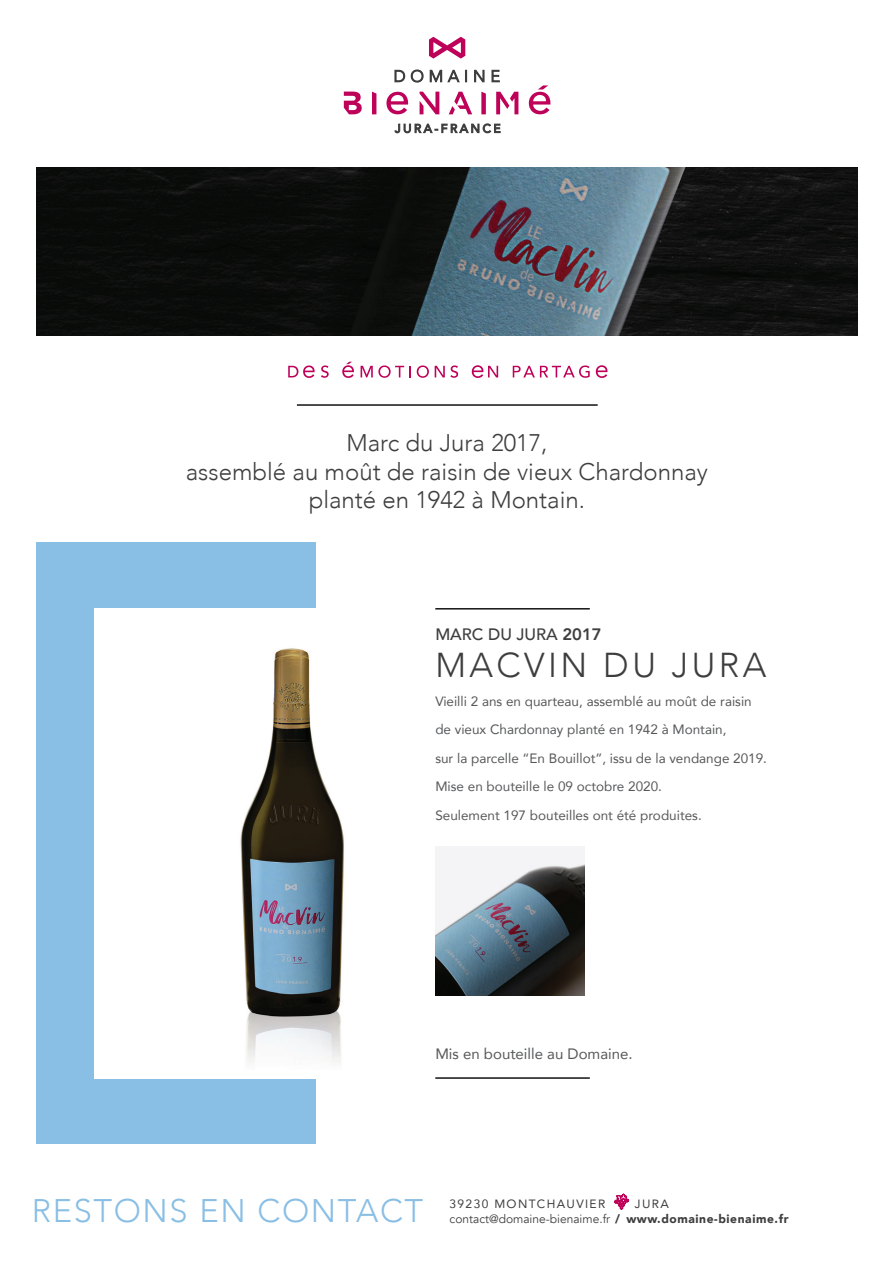
<style>
.page{position:relative;width:893px;height:1263px;background:#fff}
.page>*{position:absolute;margin:0;border:0;box-sizing:border-box;transform-origin:0 0}
.t1{font:300 34.5px "Avenir";letter-spacing:.1em;color:#3e3e3f}
.t2{font:300 32.55px "Avenir";letter-spacing:.05em;color:#89bee5}
.t3{font:300 24px/28.5px "Avenir";color:#3e3e3f;text-align:center}
.t4{font:500 16.5px "Avenir";color:#3e3e3f}
.t5{font:15px "Avenir";color:#57585a}
.t6{font:13.5px/28.5px "Avenir";color:#57585a}
.t7{font:12px "Avenir";color:#3e3e3f}
.t8{font:12px "Avenir";letter-spacing:.115em;color:#3e3e3f}
.s1{font-weight:800}
.s2{font-weight:900}
</style>
<div class="page">
<svg style="left:395px;top:124px;width:105px;height:9px"></svg>
<svg style="left:394px;top:69px;width:73px;height:14px"></svg>
<svg style="left:474px;top:69px;width:11px;height:14px"></svg>
<svg style="left:491px;top:69px;width:9px;height:14px"></svg>
<svg style="left:420px;top:92px;width:19px;height:22px"></svg>
<svg style="left:449px;top:92px;width:23px;height:22px"></svg>
<svg style="left:372px;top:92px;width:4px;height:22px"></svg>
<svg style="left:481px;top:92px;width:5px;height:22px"></svg>
<svg style="left:496px;top:92px;width:22px;height:22px"></svg>
<svg style="left:386px;top:92px;width:22px;height:22px"></svg>
<svg style="left:529px;top:85px;width:21px;height:29px"></svg>
<svg style="left:344px;top:92px;width:18px;height:22px"></svg>
<svg style="left:429px;top:37px;width:36px;height:22px"></svg>
<img style="left:37px;top:167px;width:820px;height:168px">
<hr style="left:297px;top:404px;width:301px;height:2px;background:#131212">
<div style="left:36px;top:543px;width:280px;height:601px;background:#89bee5"></div>
<img style="left:95px;top:609px;width:394px;height:469px">
<hr style="left:435px;top:608px;width:155px;height:1px;background:#131212">
<img style="left:435px;top:847px;width:150px;height:149px">
<hr style="left:435px;top:1077px;width:155px;height:2px;background:#131212">
<svg style="left:614px;top:1193px;width:15px;height:16px"></svg>
<svg style="left:288px;top:365px;width:27px;height:13px"></svg>
<svg style="left:321px;top:365px;width:8px;height:13px"></svg>
<svg style="left:361px;top:365px;width:50px;height:13px"></svg>
<svg style="left:417px;top:365px;width:12px;height:13px"></svg>
<svg style="left:435px;top:365px;width:23px;height:13px"></svg>
<svg style="left:472px;top:365px;width:26px;height:13px"></svg>
<svg style="left:513px;top:365px;width:77px;height:13px"></svg>
<svg style="left:596px;top:365px;width:11px;height:13px"></svg>
<svg style="left:342px;top:362px;width:12px;height:16px"></svg>
<h3 class="t3" style="left:186px;top:429px;width:524px">Marc du Jura 2017,<br>assemblé au moût de raisin de vieux Chardonnay planté en 1942 à Montain.</h3>
<p class="t4" style="left:435px;top:620px;width:168px">MARC DU JURA <span class="s1">2017</span></p>
<h1 class="t1" style="left:435px;top:645px;width:333px">MACVIN DU JURA</h1>
<p class="t6" style="left:435px;top:686px;width:333px">Vieilli 2 ans en quarteau, assemblé au moût de raisin de vieux Chardonnay planté en 1942 à Montain,<br>sur la parcelle “En Bouillot”, issu de la vendange 2019.<br>Mise en bouteille le 09 octobre 2020.<br>Seulement 197 bouteilles ont été produites.</p>
<p class="t5" style="left:435px;top:1042px;width:199px">Mis en bouteille au Domaine.</p>
<h2 class="t2" style="left:32px;top:1191px;width:393px">RESTONS EN CONTACT</h2>
<p class="t8" style="left:450px;top:1194px;width:157px">39230 MONTCHAUVIER</p>
<p class="t8" style="left:635px;top:1194px;width:36px">JURA</p>
<p class="t7" style="left:450px;top:1212px;width:341px">contact@domaine-bienaime.fr <span class="s2">/ www.domaine-bienaime.fr</span></p>
</div>
